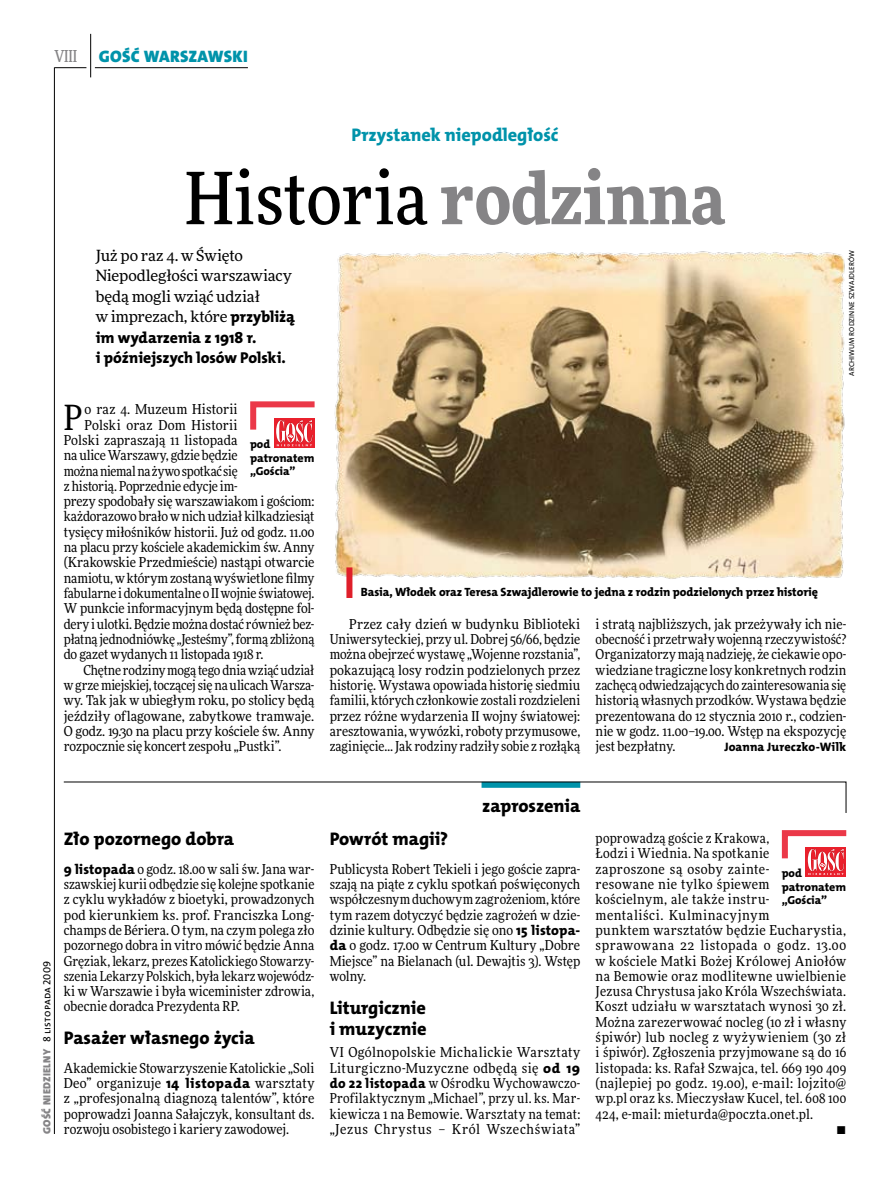
<style>
.page{position:relative;width:893px;height:1191px;background:#fff}
.page>*{position:absolute;margin:0;border:0;box-sizing:border-box;transform-origin:0 0}
.t1{font:500 72px "Freeday Narrow";color:#000}
.t2{font:34.8px "Freeday Narrow News";color:#000}
.t3{font:18.3px/21.6px "The Mix HP8 Ex Bld";color:#000}
.t4{font:18.3px "The Mix HP8 Ex Bld";letter-spacing:-.005em;color:#0093aa}
.t5{font:16.65px "The Mix HP9 Blk";letter-spacing:.02em;color:#0093aa}
.t6{font:500 16.5px "Freeday Narrow";color:#858486;scale:.9 1}
.t7{font:15.75px/20.4px "The Mix HP8 Ex Bld";letter-spacing:-.005em;color:#000}
.t8{font:15.45px/20.4px "Freeday News";letter-spacing:-.01em;color:#000}
.t9{font:13.65px/15.3px "Freeday Narrow News";letter-spacing:.005em;color:#000;text-align:justify}
.t10{font:13.65px "Freeday Narrow News";letter-spacing:.025em;color:#000}
.t11{font:13.65px "Freeday Narrow News";letter-spacing:.03em;color:#000}
.t12{font:13.65px "Freeday Narrow News";letter-spacing:.035em;color:#000}
.t13{font:13.65px "Freeday Narrow News";letter-spacing:-.015em;color:#000}
.t14{font:13.65px "Freeday Narrow News";letter-spacing:.045em;color:#000}
.t15{font:13.65px "Freeday Narrow News";letter-spacing:.04em;color:#000}
.t16{font:12.3px "The Mix HP8 Ex Bld";letter-spacing:.01em;color:#000}
.t17{font:12px "The Mix HP8 Ex Bld";letter-spacing:-.005em;color:#000}
.t18{font:11.7px/13.5px "The Mix HP8 Ex Bld";letter-spacing:-.005em;color:#000}
.t19{font:10.5px "The Mix HP9 Blk";letter-spacing:.025em;color:#858486}
.t20{font:7.2px "The Mix HP5 Plain";letter-spacing:.01em;color:#000}
.s1{font-weight:900;color:#858486}
.s2{font-family:"The Mix HP8 Ex Bld";font-size:15.75px}
.s3{font-family:"The Mix HP5 Plain";color:#000}
.s4{font-family:"The Mix HP8 Ex Bld";font-size:13.95px}
</style>
<div class="page">
<hr style="left:54px;top:67px;width:1px;height:1067px;background:#000">
<hr style="left:90px;top:34px;width:1px;height:43px;background:#000">
<hr style="left:54px;top:67px;width:32px;height:1px;background:#000">
<hr style="left:95px;top:67px;width:153px;height:1px;background:#000">
<div style="left:806px;top:847px;width:40px;height:30px;background:#ea202c"></div>
<svg style="left:781px;top:830px;width:66px;height:45px"></svg>
<svg style="left:63px;top:781px;width:783px;height:32px"></svg>
<img style="left:334px;top:251px;width:511px;height:343px">
<svg style="left:274px;top:446px;width:40px;height:2px"></svg>
<svg style="left:250px;top:401px;width:65px;height:45px"></svg>
<div style="left:346px;top:567px;width:6px;height:31px;background:#df1f2a"></div>
<p class="t6" style="left:54px;top:46px;width:27px">VIII</p>
<p class="t5" style="left:99px;top:46px;width:150px">GOŚĆ WARSZAWSKI</p>
<h3 class="t4" style="left:351px;top:123px;width:209px">Przystanek niepodległość</h3>
<h1 class="t1" style="left:185px;top:154px;width:542px">Historia <span class="s1">rodzinna</span></h1>
<p class="t8" style="left:96px;top:245px;width:201px">Już po raz 4. w Święto<br>Niepodległości warszawiacy będą mogli wziąć udział<br>w imprezach, które <span class="s2">przybliżą</span></p>
<p class="t7" style="left:96px;top:327px;width:192px">im wydarzenia z 1918 r.<br>i późniejszych losów Polski.</p>
<p class="t20" style="left:847px;top:376px;width:127px;rotate:-90deg">arch iwum rodzinn e szwajdlerów</p>
<h2 class="t2" style="left:64px;top:396px;width:20px">P</h2>
<p class="t9" style="left:85px;top:401px;width:154px">o raz 4. Muzeum Historii</p>
<p class="t9" style="left:85px;top:417px;width:154px">Polski oraz Dom Historii</p>
<p class="t9" style="left:64px;top:432px;width:175px">Polski zapraszają 11 listopada</p>
<p class="t9" style="left:64px;top:447px;width:175px">na ulice Warszawy, gdzie będzie</p>
<p class="t9" style="left:64px;top:463px;width:175px">można niemal nażywo spotkać się</p>
<p class="t9" style="left:64px;top:478px;width:175px">z historią. Poprzednie edycje im-</p>
<p class="t9" style="left:64px;top:493px;width:252px">prezy spodobały się warszawiakom i gościom:</p>
<p class="t9" style="left:64px;top:509px;width:252px">każdorazowo brało w nich udział kilkadziesiąt</p>
<p class="t9" style="left:64px;top:524px;width:252px">tysięcy miłośników historii. Już od godz. 11.00</p>
<p class="t9" style="left:64px;top:539px;width:252px">na placu przy kościele akademickim św. Anny</p>
<p class="t9" style="left:64px;top:555px;width:252px">(Krakowskie Przedmieście) nastąpi otwarcie</p>
<p class="t9" style="left:64px;top:570px;width:252px">namiotu, w którym zostaną wyświetlone filmy</p>
<p class="t13" style="left:64px;top:585px;width:252px">fabularne i dokumentalne o II wojnie światowej.</p>
<p class="t9" style="left:64px;top:600px;width:252px">W punkcie informacyjnym będą dostępne fol-</p>
<p class="t9" style="left:64px;top:616px;width:252px">dery i ulotki. Będzie można dostać również bez-</p>
<p class="t9" style="left:64px;top:631px;width:252px">płatną jednodniówkę „Jesteśmy”, formą zbliżoną</p>
<p class="t9" style="left:64px;top:646px;width:201px">do gazet wydanych 11 listopada 1918 r.</p>
<p class="t9" style="left:83px;top:662px;width:233px">Chętne rodziny mogą tego dnia wziąć udział</p>
<p class="t9" style="left:64px;top:677px;width:252px">wgrze miejskiej, toczącejsię na ulicach Warsza-</p>
<p class="t9" style="left:64px;top:692px;width:252px">wy. Tak jak w ubiegłym roku, po stolicy będą</p>
<p class="t9" style="left:64px;top:708px;width:252px">jeździły oflagowane, zabytkowe tramwaje.</p>
<p class="t9" style="left:64px;top:723px;width:252px">O godz. 19.30 na placu przy kościele św. Anny</p>
<p class="t9" style="left:64px;top:738px;width:219px">rozpocznie się koncert zespołu „Pustki”.</p>
<p class="t18" style="left:250px;top:438px;width:65px">pod patronatem „Gościa”</p>
<p class="t17" style="left:361px;top:584px;width:459px">Basia, Włodek oraz Teresa Szwajdlerowie to jedna z rodzin podzielonych przez historię</p>
<p class="t9" style="left:330px;top:616px;width:252px;text-indent:20px">Przez cały dzień w budynku Biblioteki Uniwersyteckiej, przy ul. Dobrej 56/66, będzie można obejrzeć wystawę „Wojenne rozstania”, pokazującą losy rodzin podzielonych przez historię. Wystawa opowiada historię siedmiu familii, których członkowie zostali rozdzieleni przez różne wydarzenia II wojny światowej: aresztowania, wywózki, roboty przymusowe, zaginięcie… Jak rodziny radziły sobie z rozłąką</p>
<p class="t9" style="left:596px;top:616px;width:252px">i stratą najbliższych, jak przeżywały ich nie&shy;obecność i przetrwały wojenną rzeczywistość?<br>Organizatorzy mają nadzieję, że ciekawie opo&shy;wiedziane tragiczne losy konkretnych rodzin zachęcą odwiedzających do zainteresowania się historią własnych przodków. Wystawa będzie prezentowana do 12 stycznia 2010 r., codzien&shy;nie w godz. 11.00–19.00. Wstęp na ekspozycję jest bezpłatny.</p>
<p class="t16" style="left:724px;top:739px;width:124px">Joanna Jureczko-Wilk</p>
<p class="t19" style="left:40px;top:1134px;width:175px;rotate:-90deg">GOŚĆ NIEDZIELNY <span class="s3">8 listopada 2009</span></p>
<h3 class="t3" style="left:64px;top:828px;width:172px">Zło pozornego dobra</h3>
<p class="t9" style="left:64px;top:861px;width:252px"><span class="s4">9 listopada</span> o godz. 18.00 w sali św. Jana war&shy;szawskiej kurii odbędzie się kolejne spotkanie z cyklu wykładów z bioetyki, prowadzonych pod kierunkiem ks. prof. Franciszka Long&shy;champs de Bériera. O tym, na czym polega zło pozornego dobra in vitro mówić będzie Anna Gręziak, lekarz, prezes Katolickiego Stowarzy&shy;szenia Lekarzy Polskich, była lekarz wojewódz&shy;ki w Warszawie i była wiceminister zdrowia, obecnie doradca Prezydenta RP.</p>
<h3 class="t3" style="left:64px;top:1027px;width:192px">Pasażer własnego życia</h3>
<p class="t9" style="left:64px;top:1060px;width:252px">Akademickie Stowarzyszenie Katolickie „Soli Deo” organizuje <span class="s4">14 listopada</span> warsztaty z „profesjonalną diagnozą talentów”, które poprowadzi Joanna Sałajczyk, konsultant ds. rozwoju osobistego i kariery zawodowej.</p>
<h3 class="t3" style="left:482px;top:795px;width:99px">zaproszenia</h3>
<h3 class="t3" style="left:330px;top:828px;width:120px">Powrót magii?</h3>
<p class="t9" style="left:330px;top:861px;width:252px">Publicysta Robert Tekieli i jego goście zapra&shy;szają na piąte z cyklu spotkań poświęconych współczesnym duchowym zagrożeniom, które tym razem dotyczyć będzie zagrożeń w dzie&shy;dzinie kultury. Odbędzie się ono <span class="s4">15 listopa&shy;da</span> o godz. 17.00 w Centrum Kultury „Dobre Miejsce” na Bielanach (ul. Dewajtis 3). Wstęp wolny.</p>
<h3 class="t3" style="left:330px;top:997px;width:98px">Liturgicznie i muzycznie</h3>
<p class="t9" style="left:330px;top:1044px;width:252px">VI Ogólnopolskie Michalickie Warsztaty Liturgiczno-Muzyczne odbędą się <span class="s4">od 19 do 22 listopada</span> w Ośrodku Wychowawczo-Profilaktycznym „Michael”, przy ul. ks. Mar&shy;kiewicza 1 na Bemowie. Warsztaty na temat: „Jezus Chrystus – Król Wszechświata”</p>
<p class="t9" style="left:596px;top:830px;width:175px">poprowadzą goście z Krakowa,</p>
<p class="t11" style="left:596px;top:845px;width:175px">Łodzi i Wiednia. Na spotkanie</p>
<p class="t12" style="left:596px;top:860px;width:175px">zaproszone są osoby zainte-</p>
<p class="t10" style="left:596px;top:875px;width:175px">resowane nie tylko śpiewem</p>
<p class="t11" style="left:596px;top:891px;width:175px">kościelnym, ale także instru-</p>
<p class="t15" style="left:596px;top:906px;width:175px">mentaliści. Kulminacyjnym</p>
<p class="t12" style="left:596px;top:921px;width:252px">punktem warsztatów będzie Eucharystia,</p>
<p class="t14" style="left:596px;top:937px;width:252px">sprawowana 22 listopada o godz. 13.00</p>
<p class="t9" style="left:596px;top:953px;width:252px">w kościele Matki Bożej Królowej Aniołów</p>
<p class="t10" style="left:596px;top:967px;width:252px">na Bemowie oraz modlitewne uwielbienie</p>
<p class="t10" style="left:596px;top:983px;width:252px">Jezusa Chrystusa jako Króla Wszechświata.</p>
<p class="t10" style="left:596px;top:998px;width:252px">Koszt udziału w warsztatach wynosi 30 zł.</p>
<p class="t9" style="left:596px;top:1014px;width:252px">Można zarezerwować nocleg (10 zł i własny</p>
<p class="t10" style="left:596px;top:1028px;width:252px">śpiwór) lub nocleg z wyżywieniem (30 zł</p>
<p class="t9" style="left:596px;top:1044px;width:252px">i śpiwór). Zgłoszenia przyjmowane są do 16</p>
<p class="t10" style="left:596px;top:1059px;width:252px">listopada: ks. Rafał Szwajca, tel. 669 190 409</p>
<p class="t9" style="left:596px;top:1075px;width:252px">(najlepiej po godz. 19.00), e-mail: lojzito@</p>
<p class="t9" style="left:596px;top:1090px;width:252px">wp.pl oraz ks. Mieczysław Kucel, tel. 608 100</p>
<p class="t11" style="left:596px;top:1105px;width:219px">424, e-mail: mieturda@poczta.onet.pl.</p>
<p class="t9" style="left:836px;top:1121px;width:11px">•</p>
<p class="t18" style="left:782px;top:866px;width:65px">pod patronatem „Gościa”</p>
</div>
